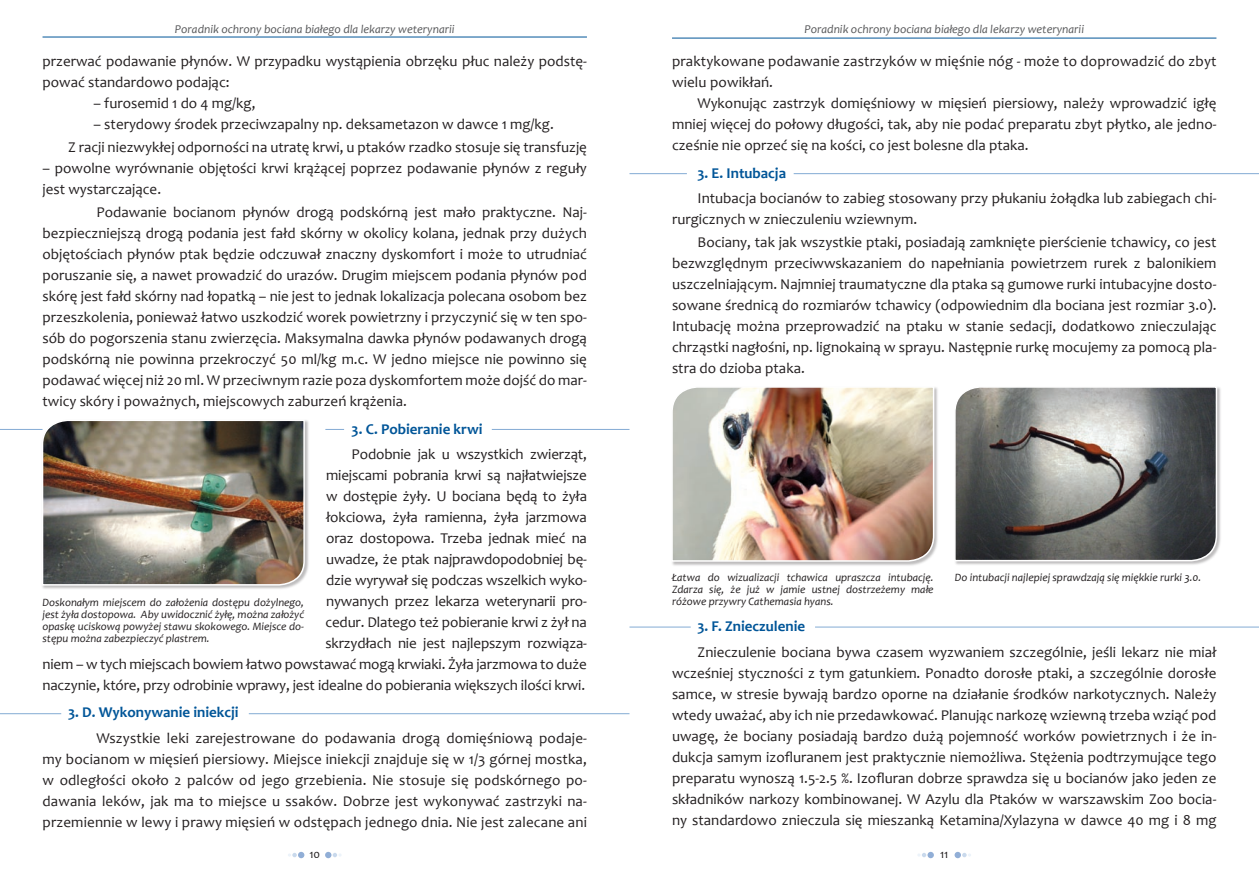
<style>
.page{position:relative;width:1259px;height:893px;background:#fff}
.page>*{position:absolute;margin:0;border:0;box-sizing:border-box;transform-origin:0 0}
.t1{font:15px/21px "Candara";color:#231f20}
.t2{font:italic 12px "Candara";color:#57585a}
.t3{font:12px "Candara";color:#231f20}
.t4{font:italic 11.25px/12px "Candara";color:#231f20;text-align:justify}
.s1{font-weight:700;color:#015598}
</style>
<div class="page">
<hr style="left:43px;top:37px;width:544px;height:1px;background:#015598">
<svg style="left:288px;top:852px;width:16px;height:6px"></svg>
<svg style="left:325px;top:852px;width:16px;height:6px"></svg>
<hr style="left:672px;top:38px;width:544px;height:1px;background:#015598">
<div style="left:927px;top:852px;width:7px;height:6px;background:#91aed6;border-radius:50%"></div>
<svg style="left:918px;top:853px;width:8px;height:4px"></svg>
<div style="left:954px;top:852px;width:7px;height:6px;background:#91aed6;border-radius:50%"></div>
<svg style="left:962px;top:853px;width:9px;height:4px"></svg>
<div style="left:41px;top:419px;width:269px;height:172px;background:#231f20;opacity:.3"></div>
<img style="left:41px;top:419px;width:265px;height:167px">
<div style="left:670px;top:385px;width:270px;height:182px;background:#231f20;opacity:.3"></div>
<img style="left:670px;top:385px;width:265px;height:177px">
<div style="left:953px;top:385px;width:269px;height:182px;background:#231f20;opacity:.3"></div>
<svg style="left:953px;top:385px;width:265px;height:177px;background:#767775"></svg>
<hr style="left:249px;top:713px;width:380px;height:1px;background:#83abd4">
<hr style="left:0;top:713px;width:61px;height:1px;background:#83abd4">
<hr style="left:815px;top:627px;width:444px;height:1px;background:#83abd4">
<hr style="left:629px;top:627px;width:62px;height:1px;background:#83abd4">
<hr style="left:793px;top:173px;width:466px;height:1px;background:#83abd4">
<hr style="left:629px;top:173px;width:58px;height:1px;background:#83abd4">
<hr style="left:492px;top:429px;width:137px;height:1px;background:#83abd4">
<svg style="left:325px;top:429px;width:19px;height:1px"></svg>
<hr style="left:0;top:429px;width:43px;height:1px;background:#83abd4">
<p class="t2" style="left:175px;top:22px;width:281px">Poradnik ochrony bociana białego dla lekarzy weterynarii</p>
<p class="t2" style="left:804px;top:22px;width:281px">Poradnik ochrony bociana białego dla lekarzy weterynarii</p>
<p class="t1" style="left:43px;top:51px;width:546px">przerwać podawanie płynów. W przypadku wystąpienia obrzęku płuc należy podstę&shy;pować standardowo podając:</p>
<p class="t1" style="left:94px;top:93px;width:163px">– furosemid 1 do 4 mg/kg,</p>
<p class="t1" style="left:68px;top:113px;width:520px;line-height:23.1px;text-align:center">– sterydowy środek przeciwzapalny np. deksametazon w dawce 1 mg/kg.<br>Z racji niezwykłej odporności na utratę krwi, u ptaków rzadko stosuje się transfuzję</p>
<p class="t1" style="left:42px;top:158px;width:546px">– powolne wyrównanie objętości krwi krążącej poprzez podawanie płynów z reguły jest wystarczające.</p>
<p class="t1" style="left:42px;top:202px;width:546px;text-align:justify;text-indent:54px">Podawanie bocianom płynów drogą podskórną jest mało praktyczne. Naj&shy;bezpieczniejszą drogą podania jest fałd skórny w okolicy kolana, jednak przy dużych objętościach płynów ptak będzie odczuwał znaczny dyskomfort i może to utrudniać poruszanie się, a nawet prowadzić do urazów. Drugim miejscem podania płynów pod skórę jest fałd skórny nad łopatką – nie jest to jednak lokalizacja polecana osobom bez przeszkolenia, ponieważ łatwo uszkodzić worek powietrzny i przyczynić się w ten spo&shy;sób do pogorszenia stanu zwierzęcia. Maksymalna dawka płynów podawanych drogą podskórną nie powinna przekroczyć 50 ml/kg m.c. W jedno miejsce nie powinno się podawać więcej niż 20 ml. W przeciwnym razie poza dyskomfortem może dojść do mar&shy;twicy skóry i poważnych, miejscowych zaburzeń krążenia.</p>
<p class="t1" style="left:352px;top:416px;width:237px;line-height:25.2px"><span class="s1">3. C. Pobieranie krwi<br></span>Podobnie jak u wszystkich zwierząt,</p>
<p class="t1" style="left:42px;top:465px;width:546px;text-align:right">miejscami pobrania krwi są najłatwiejsze<br>w dostępie żyły. U bociana będą to żyła<br>łokciowa, żyła ramienna, żyła jarzmowa<br>oraz dostopowa. Trzeba jednak mieć na<br>uwadze, że ptak najprawdopodobniej bę-<br>dzie wyrywał się podczas wszelkich wyko-<br>nywanych przez lekarza weterynarii pro-<br>cedur. Dlatego też pobieranie krwi z żył na<br>skrzydłach nie jest najlepszym rozwiąza-<br>niem – w tych miejscach bowiem łatwo powstawać mogą krwiaki. Żyła jarzmowa to duże naczynie, które, przy odrobinie wprawy, jest idealne do pobierania większych ilości krwi.</p>
<p class="t1" style="left:97px;top:700px;width:492px;line-height:25.2px;text-indent:-28px"><span class="s1">3. D. Wykonywanie iniekcji<br></span>Wszystkie leki zarejestrowane do podawania drogą domięśniową podaje-</p>
<p class="t1" style="left:43px;top:748px;width:546px;text-align:justify">my bocianom w mięsień piersiowy. Miejsce iniekcji znajduje się w 1/3 górnej mostka, w odległości około 2 palców od jego grzebienia. Nie stosuje się podskórnego po&shy;dawania leków, jak ma to miejsce u ssaków. Dobrze jest wykonywać zastrzyki na&shy;przemiennie w lewy i prawy mięsień w odstępach jednego dnia. Nie jest zalecane ani</p>
<p class="t4" style="left:43px;top:596px;width:263px">Doskonałym miejscem do założenia dostępu dożylnego, jest żyła dostopowa. Aby uwidocznić żyłę, można założyć opaskę uciskową powyżej stawu skokowego. Miejsce do&shy;stępu można zabezpieczyć plastrem.</p>
<p class="t1" style="left:672px;top:51px;width:546px">praktykowane podawanie zastrzyków w mięśnie nóg - może to doprowadzić do zbyt</p>
<p class="t1" style="left:672px;top:72px;width:102px">wielu powikłań.</p>
<p class="t1" style="left:697px;top:93px;width:520px">Wykonując zastrzyk domięśniowy w mięsień piersiowy, należy wprowadzić igłę</p>
<p class="t1" style="left:672px;top:114px;width:546px">mniej więcej do połowy długości, tak, aby nie podać preparatu zbyt płytko, ale jedno-</p>
<p class="t1" style="left:672px;top:135px;width:358px">cześnie nie oprzeć się na kości, co jest bolesne dla ptaka.</p>
<p class="t1" style="left:697px;top:160px;width:520px;line-height:25.2px"><span class="s1">3. E. Intubacja<br></span>Intubacja bocianów to zabieg stosowany przy płukaniu żołądka lub zabiegach chi-</p>
<p class="t1" style="left:697px;top:207px;width:520px;line-height:23.1px;text-indent:-26px">rurgicznych w znieczuleniu wziewnym.<br>Bociany, tak jak wszystkie ptaki, posiadają zamknięte pierścienie tchawicy, co jest</p>
<p class="t1" style="left:672px;top:253px;width:546px;text-align:justify">bezwzględnym przeciwwskazaniem do napełniania powietrzem rurek z balonikiem uszczelniającym. Najmniej traumatyczne dla ptaka są gumowe rurki intubacyjne dosto&shy;sowane średnicą do rozmiarów tchawicy (odpowiednim dla bociana jest rozmiar 3.0).<br>Intubację można przeprowadzić na ptaku w stanie sedacji, dodatkowo znieczulając chrząstki nagłośni, np. lignokainą w sprayu. Następnie rurkę mocujemy za pomocą pla&shy;stra do dzioba ptaka.</p>
<p class="t4" style="left:672px;top:571px;width:263px">Łatwa do wizualizacji tchawica upraszcza intubację.</p>
<p class="t4" style="left:955px;top:571px;width:248px">Do intubacji najlepiej sprawdzają się miękkie rurki 3.0.</p>
<p class="t4" style="left:672px;top:583px;width:263px">Zdarza się, że już w jamie ustnej dostrzeżemy małe różowe przywry Cathemasia hyans.</p>
<p class="t1" style="left:697px;top:614px;width:520px;line-height:25.2px"><span class="s1">3. F. Znieczulenie<br></span>Znieczulenie bociana bywa czasem wyzwaniem szczególnie, jeśli lekarz nie miał</p>
<p class="t1" style="left:672px;top:662px;width:546px;text-align:justify">wcześniej styczności z tym gatunkiem. Ponadto dorosłe ptaki, a szczególnie dorosłe samce, w stresie bywają bardzo oporne na działanie środków narkotycznych. Należy wtedy uważać, aby ich nie przedawkować. Planując narkozę wziewną trzeba wziąć pod uwagę, że bociany posiadają bardzo dużą pojemność worków powietrznych i że in&shy;dukcja samym izofluranem jest praktycznie niemożliwa. Stężenia podtrzymujące tego preparatu wynoszą 1.5-2.5 %. Izofluran dobrze sprawdza się u bocianów jako jeden ze składników narkozy kombinowanej. W Azylu dla Ptaków w warszawskim Zoo bocia&shy;ny standardowo znieczula się mieszanką Ketamina/Xylazyna w dawce 40 mg i 8 mg</p>
<p class="t3" style="left:309px;top:847px;width:12px">10</p>
<p class="t3" style="left:940px;top:847px;width:10px">11</p>
</div>
